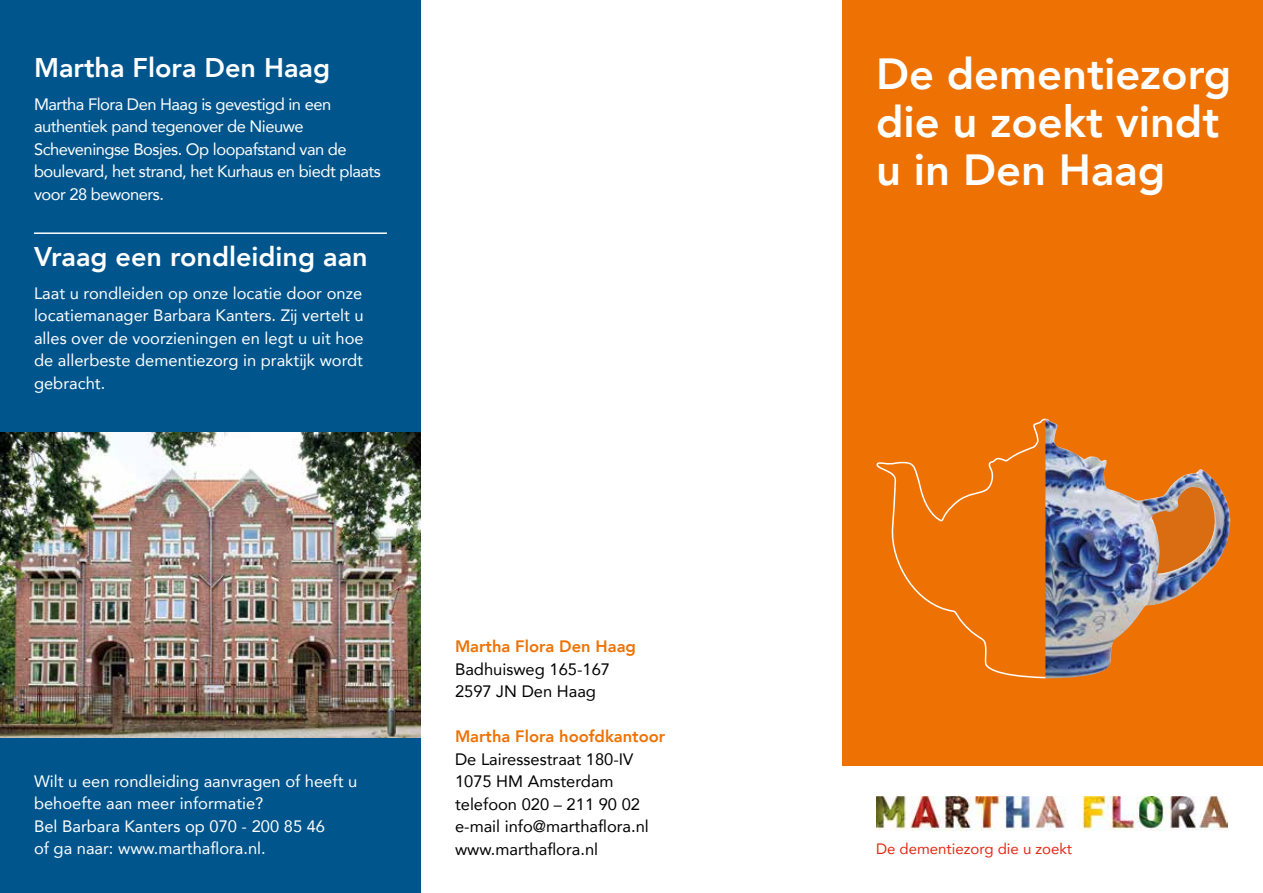
<style>
.page{position:relative;width:1263px;height:893px;background:#fff}
.page>*{position:absolute;margin:0;border:0;box-sizing:border-box;transform-origin:0 0}
.t1{font:800 43.5px/48px "Avenir";color:#fff}
.t2{font:800 27px "Avenir";color:#fff}
.t3{font:16.5px/22.5px "Avenir";letter-spacing:-.025em;color:#fff}
.t4{font:16.5px/22.5px "Avenir";color:#000}
.t5{font:16.5px/22.5px "Avenir";color:#fff}
.t6{font:800 16.5px "Avenir";color:#ee7203}
.t7{font:15px "Avenir";color:#e52713}
</style>
<div class="page">
<div style="left:842px;top:0;width:421px;height:765px;background:#ee7203"></div>
<div style="left:0;top:0;width:420px;height:893px;background:#00558d"></div>
<img style="left:0;top:432px;width:421px;height:306px">
<hr style="left:34px;top:232px;width:353px;height:2px;background:#fff">
<img style="left:877px;top:796px;width:351px;height:34px">
<img style="left:1047px;top:419px;width:184px;height:260px">
<img style="left:1152px;top:485px;width:66px;height:89px">
<svg style="left:877px;top:418px;width:170px;height:261px"></svg>
<h2 class="t2" style="left:34px;top:46px;width:298px">Martha Flora Den Haag</h2>
<p class="t3" style="left:34px;top:92px;width:348px">Martha Flora Den Haag is gevestigd in een authentiek pand tegenover de Nieuwe Scheveningse Bosjes. Op loopafstand van de boulevard, het strand, het Kurhaus en biedt plaats voor 28 bewoners.</p>
<h2 class="t2" style="left:34px;top:235px;width:335px">Vraag een rondleiding aan</h2>
<p class="t3" style="left:34px;top:281px;width:331px;text-align:justify">Laat u rondleiden op onze locatie door onze locatiemanager Barbara Kanters. Zij vertelt u alles over de voorzieningen en legt u uit hoe de allerbeste dementiezorg in praktijk wordt gebracht.</p>
<p class="t5" style="left:34px;top:769px;width:325px">Wilt u een rondleiding aanvragen of heeft u behoefte aan meer informatie?<br>Bel Barbara Kanters op 070 - 200 85 46<br>of ga naar: www.marthaflora.nl.</p>
<p class="t6" style="left:455px;top:634px;width:182px">Martha Flora Den Haag</p>
<p class="t4" style="left:455px;top:657px;width:157px">Badhuisweg 165-167<br>2597 JN Den Haag</p>
<p class="t6" style="left:455px;top:724px;width:212px">Martha Flora hoofdkantoor</p>
<p class="t4" style="left:455px;top:747px;width:195px">De Lairessestraat 180-IV<br>1075 HM Amsterdam telefoon 020 – 211 90 02 e-mail info@marthaflora.nl www.marthaflora.nl</p>
<h1 class="t1" style="left:876px;top:50px;width:357px">De dementiezorg die u zoekt vindt u in Den Haag</h1>
<p class="t7" style="left:876px;top:836px;width:198px">De dementiezorg die u zoekt</p>
</div>
